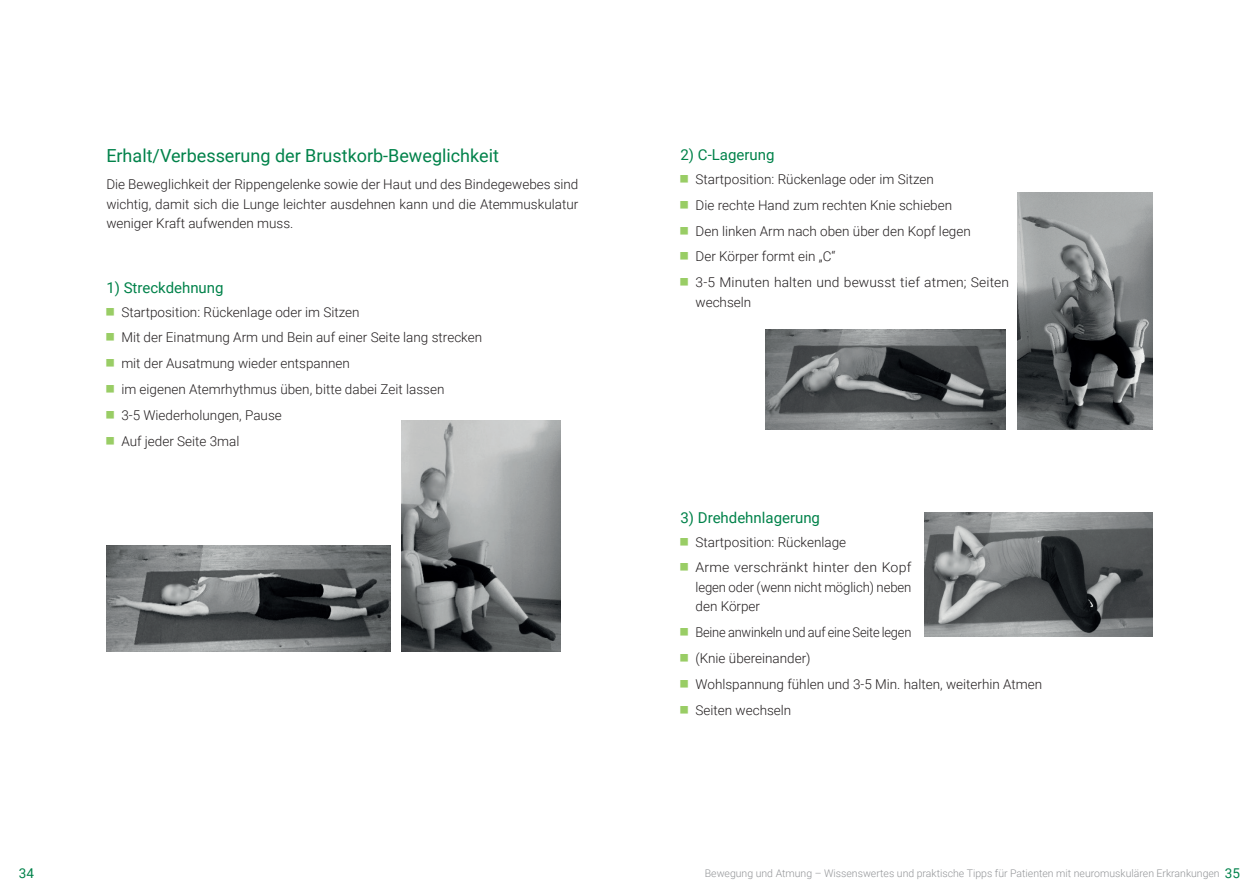
<style>
.page{position:relative;width:1259px;height:893px;background:#fff}
.page>*{position:absolute;margin:0;border:0;box-sizing:border-box;transform-origin:0 0}
.t1{font:18px "Roboto";color:#01824a}
.t2{font:15px "Roboto";color:#01824a}
.t3{font:300 13.5px/26px "Roboto";color:#231f20}
.t4{font:300 13.5px/26px "Roboto";color:#231f20;scale:.95 1}
.t5{font:13.5px "Roboto";color:#01824a}
.t6{font:300 10.5px "Roboto";color:#939598}
.s1{font-weight:400;font-size:13.5px;color:#01824a}
</style>
<div class="page">
<img style="left:924px;top:513px;width:228px;height:124px">
<img style="left:765px;top:330px;width:240px;height:99px">
<img style="left:1017px;top:192px;width:135px;height:237px">
<img style="left:106px;top:546px;width:284px;height:106px">
<img style="left:401px;top:421px;width:160px;height:231px">
<h1 class="t1" style="left:106px;top:143px;width:394px">Erhalt/Verbesserung der Brustkorb-Beweglichkeit</h1>
<p class="t3" style="left:106px;top:174px;width:473px;line-height:19.5px;text-align:justify">Die Beweglichkeit der Rippengelenke sowie der Haut und des Bindegewebes sind wichtig, damit sich die Lunge leichter ausdehnen kann und die Atemmuskulatur weniger Kraft aufwenden muss.</p>
<p class="t2" style="left:106px;top:277px;width:119px">1) Streckdehnung</p>
<p class="t3" style="left:121px;top:298px;width:362px">Startposition: Rückenlage oder im Sitzen<br>Mit der Einatmung Arm und Bein auf einer Seite lang strecken mit der Ausatmung wieder entspannen<br>im eigenen Atemrhythmus üben, bitte dabei Zeit lassen<br>3-5 Wiederholungen, Pause<br>Auf jeder Seite 3mal</p>
<p class="t2" style="left:680px;top:144px;width:95px">2) C-Lagerung</p>
<p class="t3" style="left:695px;top:166px;width:315px">Startposition: Rückenlage oder im Sitzen<br>Die rechte Hand zum rechten Knie schieben<br>Den linken Arm nach oben über den Kopf legen<br>Der Körper formt ein „C“<br>3-5 Minuten halten und bewusst tief atmen; Seiten</p>
<p class="t3" style="left:695px;top:289px;width:57px">wechseln</p>
<p class="t2" style="left:680px;top:507px;width:141px">3) Drehdehnlagerung</p>
<p class="t3" style="left:695px;top:528px;width:217px">Startposition: Rückenlage<br>Arme verschränkt hinter den Kopf</p>
<p class="t3" style="left:695px;top:577px;width:217px;line-height:19.5px">legen oder (wenn nicht möglich) neben den Körper</p>
<p class="t4" style="left:695px;top:619px;width:366px">Beine anwinkeln und auf eine Seite legen<br>(Knie übereinander)<br>Wohlspannung fühlen und 3-5 Min. halten, weiterhin Atmen Seiten wechseln</p>
<p class="t5" style="left:19px;top:864px;width:17px">34</p>
<p class="t6" style="left:705px;top:866px;width:537px">Bewegung und Atmung – Wissenswertes und praktische Tipps für Patienten mit neuromuskulären Erkrankungen <span class="s1">35</span></p>
</div>
